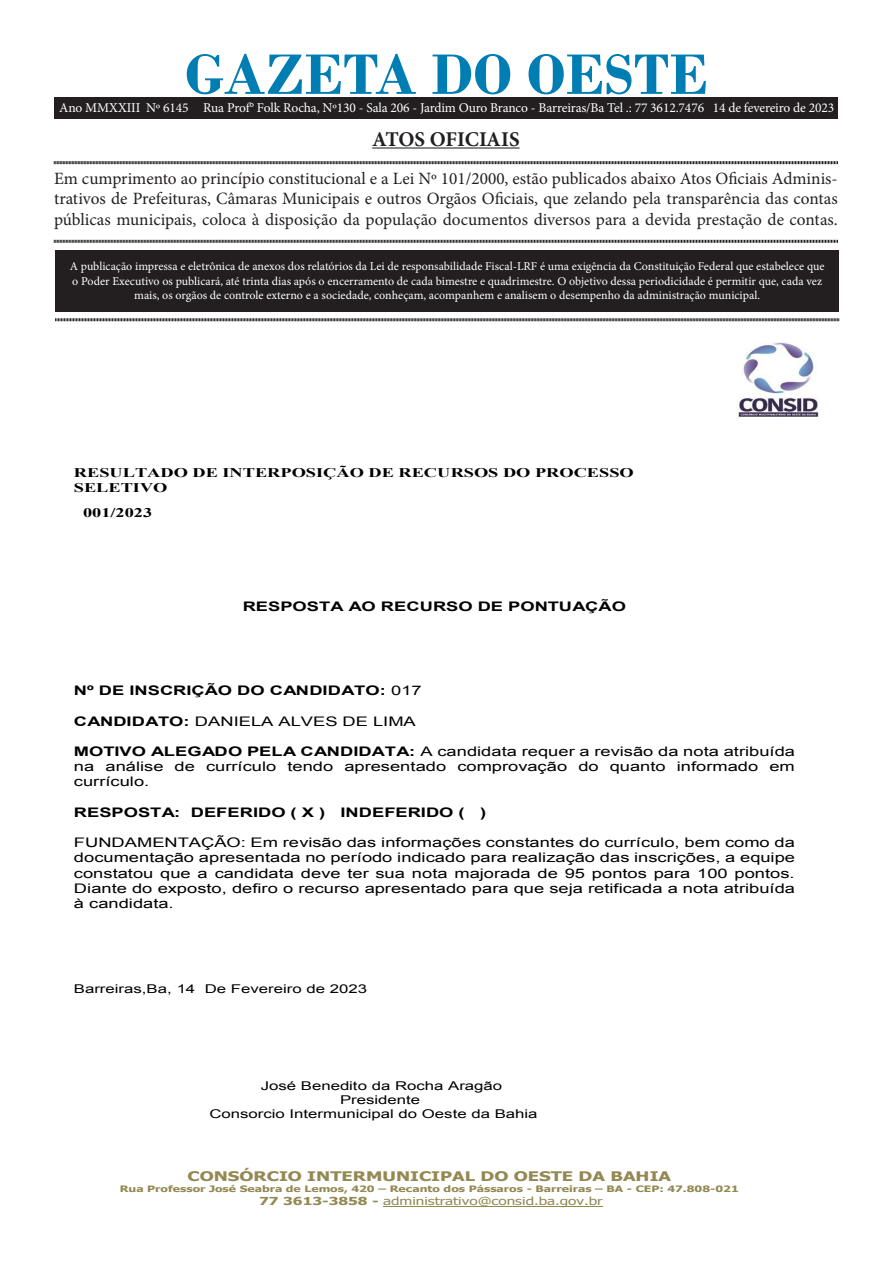
<style>
.page{position:relative;width:893px;height:1263px;background:#fff}
.page>*{position:absolute;margin:0;border:0;box-sizing:border-box;transform-origin:0 0}
.t1{font:700 60px "Bodoni";color:#007eb4}
.t2{font:700 21px "Minion Pro";letter-spacing:-.005em;color:#231f20}
.t3{font:17.25px/20.7px "Minion Pro";color:#231f20;text-align:justify}
.t4{font:13.5px "Minion Pro";letter-spacing:-.01em;color:#fff}
.t5{font:13.2px/15.1px "Arial";color:#000;text-align:justify;scale:1.39 1}
.t6{font:700 13.2px "Arial";color:#000;scale:1.39 1}
.t7{font:700 13.2px/15.5px "Times New Roman";color:#000;scale:1.39 1}
.t8{font:700 13.2px "Tahoma";color:#938953;scale:1.39 1}
.t9{font:12.15px "Arial";color:#000;scale:1.39 1}
.t10{font:12px/14.4px "Minion Pro";color:#fff;text-align:center}
.t11{font:10.95px "Tahoma";color:#938953;scale:1.39 1}
.t12{font:700 8.85px "Tahoma";color:#938953;scale:1.39 1}
.s1{font-weight:400}
.s2{font-weight:700}
</style>
<div class="page">
<div style="left:55px;top:250px;width:784px;height:61px;background:#231f20"></div>
<hr style="left:372px;top:147px;width:148px;height:2px;background:#231f20">
<svg style="left:54px;top:161px;width:784px;height:4px;background:#908e8e"></svg>
<svg style="left:54px;top:239px;width:784px;height:4px;background:#908e8e"></svg>
<svg style="left:55px;top:318px;width:784px;height:4px;background:#908e8e"></svg>
<div style="left:54px;top:98px;width:784px;height:20px;background:#231f20"></div>
<img style="left:736px;top:342px;width:85px;height:77px">
<hr style="left:383px;top:1206px;width:220px;height:1px;background:#938953">
<p class="t1" style="left:185px;top:39px;width:525px">GAZETA DO OESTE</p>
<p class="t2" style="left:372px;top:124px;width:149px">ATOS OFICIAIS</p>
<p class="t3" style="left:54px;top:168px;width:785px">Em cumprimento ao princípio constitucional e a Lei Nº 101/2000, estão publicados abaixo Atos Oficiais Adminis&shy;trativos de Prefeituras, Câmaras Municipais e outros Orgãos Oficiais, que zelando pela transparência das contas públicas municipais, coloca à disposição da população documentos diversos para a devida prestação de contas.</p>
<p class="t10" style="left:70px;top:259px;width:756px">A publicação impressa e eletrônica de anexos dos relatórios da Lei de responsabilidade Fiscal-LRF é uma exigência da Constituição Federal que estabelece que o Poder Executivo os publicará, até trinta dias após o encerramento de cada bimestre e quadrimestre. O objetivo dessa periodicidade é permitir que, cada vez mais, os orgãos de controle externo e a sociedade, conheçam, acompanhem e analisem o desempenho da administração municipal.</p>
<p class="t4" style="left:59px;top:98px;width:776px">Ano MMXXIII Nº 6145 Rua Prof° Folk Rocha, Nº130 - Sala 206 - Jardim Ouro Branco - Barreiras/Ba Tel .: 77 3612.7476 14 de fevereiro de 2023</p>
<p class="t7" style="left:74px;top:465px;width:404px">RESULTADO DE INTERPOSIÇÃO DE RECURSOS DO PROCESSO<br>SELETIVO</p>
<p class="t7" style="left:83px;top:505px;width:51px">001/2023</p>
<p class="t6" style="left:243px;top:597px;width:277px">RESPOSTA AO RECURSO DE PONTUAÇÃO</p>
<p class="t6" style="left:74px;top:682px;width:252px">Nº DE INSCRIÇÃO DO CANDIDATO: <span class="s1">017</span></p>
<p class="t5" style="left:74px;top:714px;width:247px"><span class="s2">CANDIDATO:</span> DANIELA ALVES DE LIMA</p>
<p class="t5" style="left:74px;top:744px;width:520px"><span class="s2">MOTIVO ALEGADO PELA CANDIDATA:</span> A candidata requer a revisão da nota atribuída na análise de currículo tendo apresentado comprovação do quanto informado em currículo.</p>
<p class="t6" style="left:74px;top:803px;width:298px">RESPOSTA: DEFERIDO ( X ) INDEFERIDO ( )</p>
<p class="t5" style="left:74px;top:835px;width:520px">FUNDAMENTAÇÃO: Em revisão das informações constantes do currículo, bem como da documentação apresentada no período indicado para realização das inscrições, a equipe constatou que a candidata deve ter sua nota majorada de 95 pontos para 100 pontos.<br>Diante do exposto, defiro o recurso apresentado para que seja retificada a nota atribuída à candidata.</p>
<p class="t9" style="left:74px;top:981px;width:212px">Barreiras,Ba, 14 De Fevereiro de 2023</p>
<p class="t9" style="left:261px;top:1078px;width:175px">José Benedito da Rocha Aragão</p>
<p class="t9" style="left:340px;top:1092px;width:59px">Presidente</p>
<p class="t9" style="left:209px;top:1106px;width:238px">Consorcio Intermunicipal do Oeste da Bahia</p>
<p class="t8" style="left:188px;top:1167px;width:349px">CONSÓRCIO INTERMUNICIPAL DO OESTE DA BAHIA</p>
<p class="t12" style="left:120px;top:1183px;width:447px">Rua Professor José Seabra de Lemos, 420 – Recanto dos Pássaros - Barreiras – BA - CEP: 47.808-021</p>
<p class="t11" style="left:259px;top:1194px;width:249px"><span class="s2">77 3613-3858 -</span> administrativo@consid.ba.gov.br</p>
</div>
